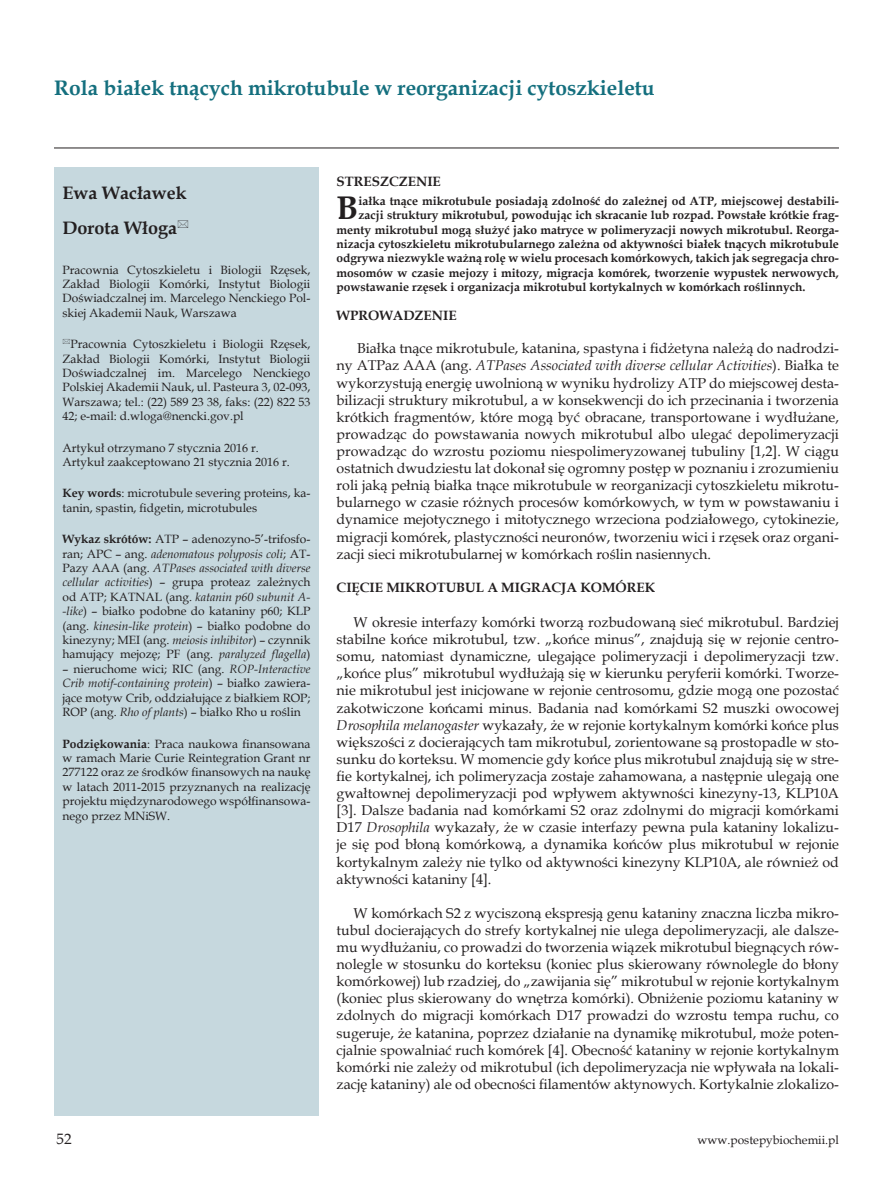
<style>
.page{position:relative;width:893px;height:1191px;background:#fff}
.page>*{position:absolute;margin:0;border:0;box-sizing:border-box;transform-origin:0 0}
._6_Streszczenie{font:700 32.7px "Book Antiqua";color:#231f20}
._1_Tytul{font:700 21px "Book Antiqua";color:#146f7e}
._2_Autor{font:700 18px "Book Antiqua";color:#231f20}
.t1{font:15px "Book Antiqua";color:#231f20}
.Body_tekst{font:14.25px/17.1px "Book Antiqua";color:#231f20;text-align:justify}
.Tytul_1{font:700 13.5px "Book Antiqua";color:#231f20}
._5_Skroty{font:12px/14.4px "Book Antiqua";color:#231f20;text-align:justify}
._6_Streszczenie-2{font:700 12px "Book Antiqua";color:#231f20}
._4_Adres_Mail{font:12px/14.4px "Book Antiqua";color:#231f20;text-align:justify}
._3_Adres{font:12px/14.4px "Book Antiqua";color:#231f20;text-align:justify}
.s1{font-weight:700}
.s2{font-style:italic}
</style>
<div class="page">
<hr style="left:54px;top:148px;width:785px;height:1px;background:#231f20">
<div style="left:54px;top:168px;width:265px;height:948px;background:#c6d8de"></div>
<p class="_1_Tytul" style="left:54px;top:73px;width:602px">Rola białek tnących mikrotubule w reorganizacji cytoszkieletu</p>
<p class="_2_Autor" style="left:63px;top:181px;width:126px">Ewa Wacławek</p>
<p class="_2_Autor" style="left:63px;top:215px;width:116px">Dorota Włoga</p>
<p class="_3_Adres" style="left:63px;top:262px;width:249px">Pracownia Cytoszkieletu i Biologii Rzęsek, Zakład Biologii Komórki, Instytut Biologii Doświadczalnej im. Marcelego Nenckiego Pol&shy;skiej Akademii Nauk, Warszawa</p>
<p class="_4_Adres_Mail" style="left:63px;top:336px;width:249px;text-indent:8px">Pracownia Cytoszkieletu i Biologii Rzęsek, Zakład Biologii Komórki, Instytut Biologii Doświadczalnej im. Marcelego Nenckiego Polskiej Akademii Nauk, ul. Pasteura 3, 02-093, Warszawa; tel.: (22) 589 23 38, faks: (22) 822 53<br>42; e-mail: d.wloga@nencki.gov.pl</p>
<p class="_5_Skroty" style="left:63px;top:440px;width:198px">Artykuł otrzymano 7 stycznia 2016 r.</p>
<p class="_4_Adres_Mail" style="left:63px;top:454px;width:229px">Artykuł zaakceptowano 21 stycznia 2016 r.</p>
<p class="_5_Skroty" style="left:63px;top:486px;width:249px"><span class="s1">Key words</span>: microtubule severing proteins, ka&shy;tanin, spastin, fidgetin, microtubules</p>
<p class="_5_Skroty" style="left:63px;top:531px;width:249px"><span class="s1">Wykaz skrótów:</span> ATP – adenozyno-5’-trifosfo&shy;ran; APC – ang. <span class="s2">adenomatous polyposis coli</span>; AT-Pazy AAA (ang. <span class="s2">ATPases associated with diverse cellular activities</span>) – grupa proteaz zależnych od ATP; KATNAL (ang. <span class="s2">katanin p60 subunit A--like</span>) – białko podobne do kataniny p60; KLP (ang. <span class="s2">kinesin-like protein</span>) – białko podobne do kinezyny; MEI (ang. <span class="s2">meiosis inhibitor</span>) – czynnik hamujący mejozę; PF (ang. <span class="s2">paralyzed flagella</span>)</p>
<p class="_5_Skroty" style="left:63px;top:661px;width:249px">– nieruchome wici; RIC (ang. <span class="s2">ROP-Interactive Crib motif-containing protein</span>) – białko zawiera&shy;jące motyw Crib, oddziałujące z białkiem ROP; ROP (ang. <span class="s2">Rho of plants</span>) – białko Rho u roślin</p>
<p class="_5_Skroty" style="left:63px;top:736px;width:249px"><span class="s1">Podziękowania</span>: Praca naukowa finansowana w ramach Marie Curie Reintegration Grant nr 277122 oraz ze środków finansowych na naukę w latach 2011-2015 przyznanych na realizację projektu międzynarodowego współfinansowa&shy;nego przez MNiSW.</p>
<p class="Tytul_1" style="left:337px;top:172px;width:106px">STRESZCZENIE</p>
<p class="_6_Streszczenie" style="left:337px;top:186px;width:23px">B</p>
<p class="_6_Streszczenie-2" style="left:358px;top:192px;width:482px">iałka tnące mikrotubule posiadają zdolność do zależnej od ATP, miejscowej destabili-</p>
<p class="_6_Streszczenie-2" style="left:358px;top:207px;width:482px">zacji struktury mikrotubul, powodując ich skracanie lub rozpad. Powstałe krótkie frag-</p>
<p class="_6_Streszczenie-2" style="left:337px;top:221px;width:504px">menty mikrotubul mogą służyć jako matryce w polimeryzacji nowych mikrotubul. Reorga-</p>
<p class="_6_Streszczenie-2" style="left:337px;top:236px;width:504px">nizacja cytoszkieletu mikrotubularnego zależna od aktywności białek tnących mikrotubule</p>
<p class="_6_Streszczenie-2" style="left:337px;top:250px;width:504px">odgrywa niezwykle ważną rolę w wielu procesach komórkowych, takich jak segregacja chro-</p>
<p class="_6_Streszczenie-2" style="left:337px;top:264px;width:504px">mosomów w czasie mejozy i mitozy, migracja komórek, tworzenie wypustek nerwowych,</p>
<p class="_6_Streszczenie-2" style="left:337px;top:279px;width:470px">powstawanie rzęsek i organizacja mikrotubul kortykalnych w komórkach roślinnych.</p>
<p class="Tytul_1" style="left:337px;top:306px;width:121px">WPROWADZENIE</p>
<p class="Body_tekst" style="left:337px;top:339px;width:504px;text-indent:20px">Białka tnące mikrotubule, katanina, spastyna i fidżetyna należą do nadrodzi&shy;ny ATPaz AAA (ang. <span class="s2">ATPases Associated with diverse cellular Activities</span>). Białka te wykorzystują energię uwolnioną w wyniku hydrolizy ATP do miejscowej desta&shy;bilizacji struktury mikrotubul, a w konsekwencji do ich przecinania i tworzenia krótkich fragmentów, które mogą być obracane, transportowane i wydłużane, prowadząc do powstawania nowych mikrotubul albo ulegać depolimeryzacji prowadząc do wzrostu poziomu niespolimeryzowanej tubuliny [1,2]. W ciągu ostatnich dwudziestu lat dokonał się ogromny postęp w poznaniu i zrozumieniu roli jaką pełnią białka tnące mikrotubule w reorganizacji cytoszkieletu mikrotu&shy;bularnego w czasie różnych procesów komórkowych, w tym w powstawaniu i dynamice mejotycznego i mitotycznego wrzeciona podziałowego, cytokinezie, migracji komórek, plastyczności neuronów, tworzeniu wici i rzęsek oraz organi&shy;zacji sieci mikrotubularnej w komórkach roślin nasiennych.</p>
<p class="Tytul_1" style="left:337px;top:578px;width:320px">CIĘCIE MIKROTUBUL A MIGRACJA KOMÓREK</p>
<p class="Body_tekst" style="left:337px;top:613px;width:504px;text-indent:17px">W okresie interfazy komórki tworzą rozbudowaną sieć mikrotubul. Bardziej stabilne końce mikrotubul, tzw. „końce minus”, znajdują się w rejonie centro&shy;somu, natomiast dynamiczne, ulegające polimeryzacji i depolimeryzacji tzw. „końce plus” mikrotubul wydłużają się w kierunku peryferii komórki. Tworze&shy;nie mikrotubul jest inicjowane w rejonie centrosomu, gdzie mogą one pozostać zakotwiczone końcami minus. Badania nad komórkami S2 muszki owocowej <span class="s2">Drosophila melanogaster</span> wykazały, że w rejonie kortykalnym komórki końce plus większości z docierających tam mikrotubul, zorientowane są prostopadle w sto&shy;sunku do korteksu. W momencie gdy końce plus mikrotubul znajdują się w stre&shy;fie kortykalnej, ich polimeryzacja zostaje zahamowana, a następnie ulegają one gwałtownej depolimeryzacji pod wpływem aktywności kinezyny-13, KLP10A [3]. Dalsze badania nad komórkami S2 oraz zdolnymi do migracji komórkami D17 <span class="s2">Drosophila</span> wykazały, że w czasie interfazy pewna pula kataniny lokalizu&shy;je się pod błoną komórkową, a dynamika końców plus mikrotubul w rejonie kortykalnym zależy nie tylko od aktywności kinezyny KLP10A, ale również od aktywności kataniny [4].</p>
<p class="Body_tekst" style="left:337px;top:904px;width:504px;text-indent:17px">W komórkach S2 z wyciszoną ekspresją genu kataniny znaczna liczba mikro&shy;tubul docierających do strefy kortykalnej nie ulega depolimeryzacji, ale dalsze&shy;mu wydłużaniu, co prowadzi do tworzenia wiązek mikrotubul biegnących rów&shy;nolegle w stosunku do korteksu (koniec plus skierowany równolegle do błony komórkowej) lub rzadziej, do „zawijania się” mikrotubul w rejonie kortykalnym (koniec plus skierowany do wnętrza komórki). Obniżenie poziomu kataniny w zdolnych do migracji komórkach D17 prowadzi do wzrostu tempa ruchu, co sugeruje, że katanina, poprzez działanie na dynamikę mikrotubul, może poten&shy;cjalnie spowalniać ruch komórek [4]. Obecność kataniny w rejonie kortykalnym komórki nie zależy od mikrotubul (ich depolimeryzacja nie wpływała na lokali&shy;zację kataniny) ale od obecności filamentów aktynowych. Kortykalnie zlokalizo-</p>
<p class="t1" style="left:57px;top:1128px;width:16px">52</p>
<p class="_5_Skroty" style="left:697px;top:1132px;width:143px">www.postepybiochemii.pl</p>
</div>
